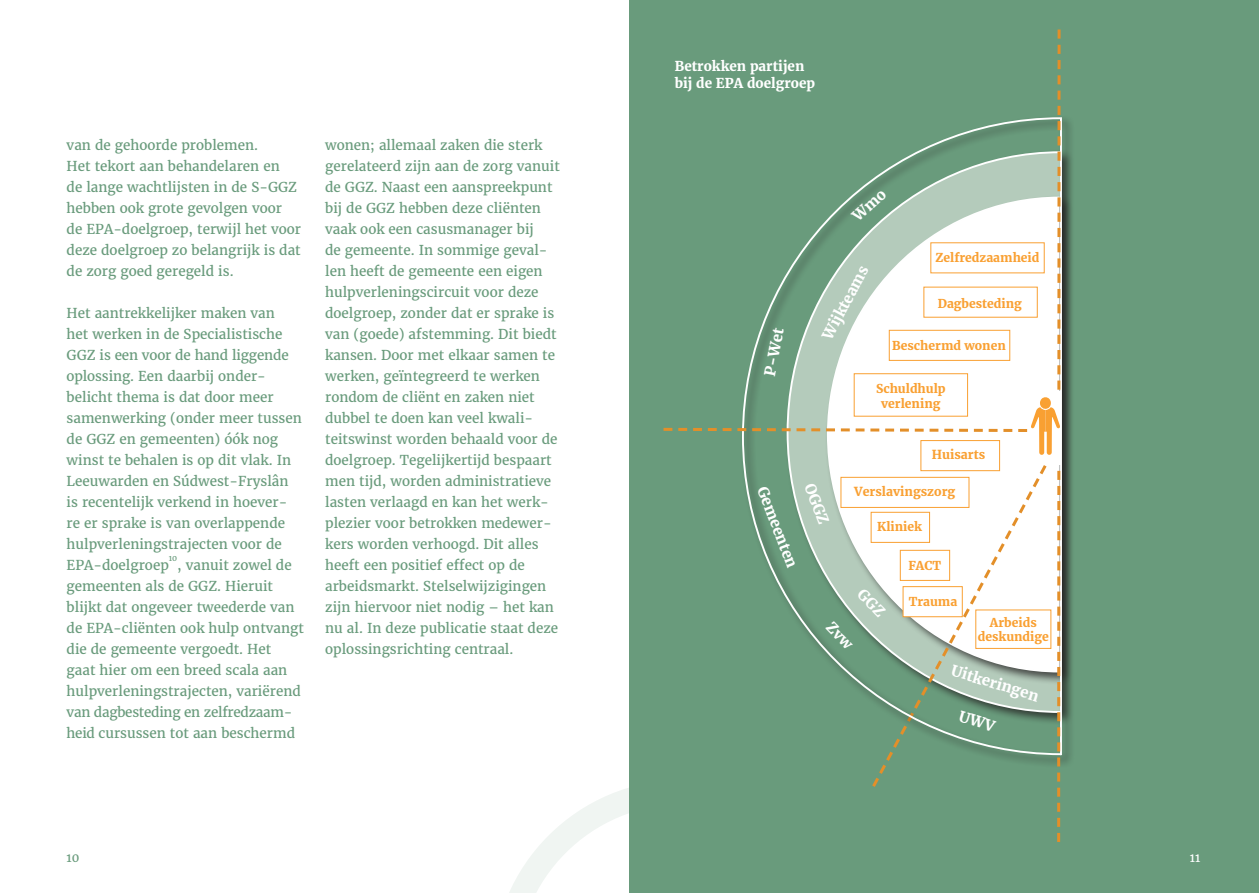
<style>
.page{position:relative;width:1259px;height:893px;background:#fff}
.page>*{position:absolute;margin:0;border:0;box-sizing:border-box;transform-origin:0 0}
.t1{font:700 14.85px "Merriweather";color:#fff}
.t2{font:13.5px/21px "Merriweather";color:#699b7c}
.t3{font:700 13.5px/16.2px "Merriweather";color:#fff}
.t4{font:700 12.3px "Merriweather";color:#f9a032}
.t5{font:700 12.15px "Merriweather";color:#f9a032}
.t6{font:12px "Merriweather";color:#699b7c}
.t7{font:12px "Merriweather";color:#fff}
.t8{font:7.8px "Merriweather";color:#699b7c}
</style>
<div class="page">
<svg style="left:509px;top:788px;width:120px;height:105px"></svg>
<div style="left:629px;top:0;width:630px;height:893px;background:#699b7c"></div>
<div style="left:739px;top:115px;width:336px;height:653px;background:#231f20;opacity:.75"></div>
<div style="left:1028px;top:391px;width:33px;height:74px;background:#fff"></div>
<svg style="left:663px;top:30px;width:397px;height:812px"></svg>
<p class="t2" style="left:67px;top:134px;width:236px">van de gehoorde problemen.<br>Het tekort aan behandelaren en<br>de lange wachtlijsten in de S-GGZ hebben ook grote gevolgen voor de EPA-doelgroep, terwijl het voor deze doelgroep zo belangrijk is dat de zorg goed geregeld is.</p>
<p class="t2" style="left:67px;top:302px;width:237px">Het aantrekkelijker maken van<br>het werken in de Specialistische<br>GGZ is een voor de hand liggende oplossing. Een daarbij onder&shy;belicht thema is dat door meer samenwerking (onder meer tussen de GGZ en gemeenten) óók nog winst te behalen is op dit vlak. In<br>Leeuwarden en Súdwest-Fryslân is recentelijk verkend in hoever&shy;re er sprake is van overlappende hulpverleningstrajecten voor de<br>EPA-doelgroep</p>
<p class="t8" style="left:169px;top:553px;width:10px">10</p>
<p class="t2" style="left:67px;top:554px;width:239px;text-indent:111px">, vanuit zowel de gemeenten als de GGZ. Hieruit blijkt dat ongeveer tweederde van de EPA-cliënten ook hulp ontvangt die de gemeente vergoedt. Het<br>gaat hier om een breed scala aan hulpverleningstrajecten, variërend van dagbesteding en zelfredzaam&shy;heid cursussen tot aan beschermd</p>
<p class="t2" style="left:325px;top:134px;width:236px">wonen; allemaal zaken die sterk gerelateerd zijn aan de zorg vanuit de GGZ. Naast een aanspreekpunt bij de GGZ hebben deze cliënten vaak ook een casusmanager bij<br>de gemeente. In sommige geval&shy;len heeft de gemeente een eigen hulpverleningscircuit voor deze doelgroep, zonder dat er sprake is van (goede) afstemming. Dit biedt kansen. Door met elkaar samen te werken, geïntegreerd te werken rondom de cliënt en zaken niet dubbel te doen kan veel kwali&shy;teitswinst worden behaald voor de doelgroep. Tegelijkertijd bespaart men tijd, worden administratieve lasten verlaagd en kan het werk&shy;plezier voor betrokken medewer&shy;kers worden verhoogd. Dit alles heeft een positief effect op de arbeidsmarkt. Stelselwijzigingen zijn hiervoor niet nodig – het kan nu al. In deze publicatie staat deze oplossingsrichting centraal.</p>
<p class="t6" style="left:67px;top:849px;width:14px">10</p>
<p class="t3" style="left:675px;top:58px;width:142px">Betrokken partijen bij de EPA doelgroep</p>
<p class="t5" style="left:935px;top:249px;width:105px">Zelfredzaamheid</p>
<p class="t1" style="left:760px;top:374px;width:50px;rotate:-79deg">P-Wet</p>
<p class="t1" style="left:817px;top:334px;width:82px;rotate:-62deg">Wijkteams</p>
<p class="t5" style="left:937px;top:295px;width:86px">Dagbesteding</p>
<p class="t5" style="left:892px;top:337px;width:115px">Beschermd wonen</p>
<p class="t5" style="left:876px;top:380px;width:71px">Schuldhulp</p>
<p class="t5" style="left:881px;top:395px;width:61px">verlening</p>
<p class="t1" style="left:771px;top:483px;width:87px;rotate:69deg">Gemeenten</p>
<p class="t1" style="left:818px;top:480px;width:44px;rotate:69deg">OGGZ</p>
<p class="t4" style="left:931px;top:446px;width:55px">Huisarts</p>
<p class="t4" style="left:854px;top:483px;width:103px">Verslavingszorg</p>
<p class="t5" style="left:877px;top:518px;width:46px">Kliniek</p>
<p class="t5" style="left:908px;top:557px;width:34px">FACT</p>
<p class="t5" style="left:908px;top:594px;width:50px">Trauma</p>
<p class="t5" style="left:990px;top:614px;width:48px">Arbeids</p>
<p class="t5" style="left:977px;top:629px;width:73px">deskundige</p>
<p class="t1" style="left:954px;top:660px;width:92px;rotate:17deg">Uitkeringen</p>
<p class="t7" style="left:1189px;top:849px;width:12px">11</p>
</div>
